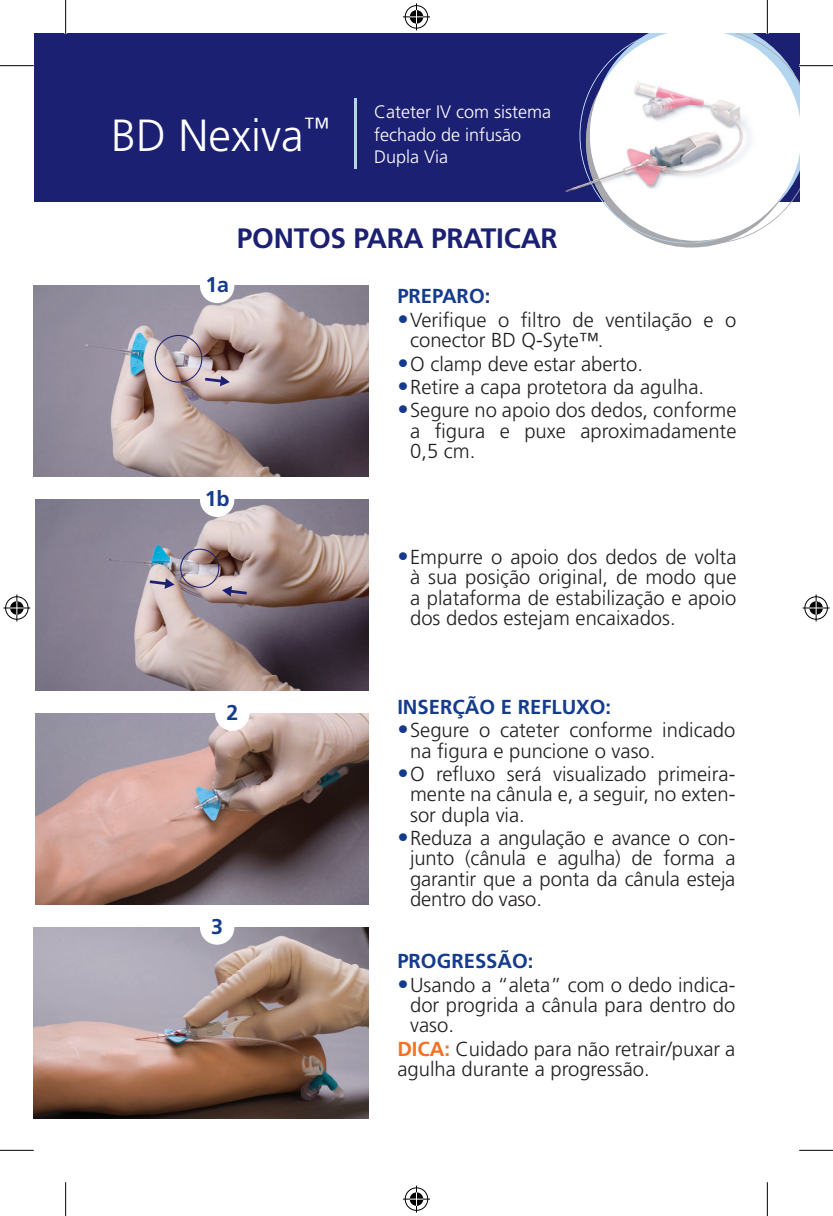
<style>
.page{position:relative;width:833px;height:1216px;background:#fff}
.page>*{position:absolute;margin:0;border:0;box-sizing:border-box;transform-origin:0 0}
.t1{font:300 45px "Frutiger";color:#fff}
.t2{font:700 28.12px "Frutiger";letter-spacing:-.01em;color:#1c2072}
.t3{font:300 26.32px "Frutiger";color:#fff}
.t4{font:700 21.38px "Frutiger";color:#143b8d}
.t5{font:300 20.25px/20.2px "Frutiger";color:#231f20;text-align:justify}
.t6{font:700 20.25px "Frutiger";color:#143b8d}
.t7{font:300 18px/22.5px "Frutiger";color:#fff}
.s1{font-weight:700;font-size:22.5px;color:#143b8d}
.s2{font-weight:700;color:#f37121}
</style>
<div class="page">
<div style="left:34px;top:34px;width:765px;height:168px;background:#1c2072"></div>
<img style="left:34px;top:286px;width:335px;height:191px">
<svg style="left:155px;top:335px;width:75px;height:51px;background:#aa9699"></svg>
<div style="left:200px;top:269px;width:34px;height:34px;background:#fff;border-radius:50%"></div>
<img style="left:35px;top:500px;width:334px;height:190px">
<img style="left:150px;top:548px;width:97px;height:48px">
<div style="left:200px;top:482px;width:34px;height:35px;background:#fff;border-radius:50%"></div>
<img style="left:35px;top:713px;width:334px;height:191px">
<div style="left:215px;top:696px;width:34px;height:35px;background:#fff;border-radius:50%"></div>
<img style="left:34px;top:927px;width:335px;height:191px">
<div style="left:200px;top:910px;width:34px;height:34px;background:#fff;border-radius:50%"></div>
<svg style="left:627px;top:34px;width:172px;height:207px;fill:#fff"></svg>
<img style="left:565px;top:184px;width:19px;height:8px">
<img style="left:586px;top:113px;width:4px;height:43px">
<img style="left:584px;top:82px;width:10px;height:24px">
<img style="left:579px;top:106px;width:6px;height:60px">
<img style="left:584px;top:166px;width:10px;height:23px">
<img style="left:594px;top:46px;width:167px;height:60px">
<img style="left:590px;top:106px;width:171px;height:60px">
<img style="left:594px;top:166px;width:167px;height:60px">
<hr style="left:354px;top:98px;width:3px;height:71px;background:#b4d5f0">
<hr style="left:0;top:65px;width:34px;height:1px;background:#000">
<hr style="left:799px;top:65px;width:34px;height:1px;background:#000">
<hr style="left:0;top:1150px;width:34px;height:1px;background:#000">
<hr style="left:799px;top:1150px;width:34px;height:1px;background:#000">
<hr style="left:65px;top:0;width:1px;height:34px;background:#000">
<hr style="left:65px;top:1182px;width:1px;height:34px;background:#000">
<hr style="left:767px;top:0;width:1px;height:34px;background:#000">
<hr style="left:767px;top:1182px;width:1px;height:34px;background:#000">
<svg style="left:403px;top:3px;width:27px;height:27px"></svg>
<svg style="left:403px;top:1185px;width:27px;height:27px"></svg>
<svg style="left:3px;top:594px;width:27px;height:27px"></svg>
<svg style="left:802px;top:594px;width:27px;height:27px"></svg>
<p class="t3" style="left:304px;top:112px;width:27px">™</p>
<h1 class="t1" style="left:111px;top:110px;width:194px">BD Nexiva</h1>
<p class="t7" style="left:374px;top:101px;width:178px">Cateter IV com sistema fechado de infusão</p>
<p class="t7" style="left:374px;top:146px;width:76px">Dupla Via</p>
<h2 class="t2" style="left:237px;top:221px;width:322px">PONTOS PARA PRATICAR</h2>
<p class="t4" style="left:205px;top:272px;width:25px">1A</p>
<p class="t4" style="left:205px;top:486px;width:26px">1B</p>
<p class="t6" style="left:397px;top:284px;width:95px">PREPARO:</p>
<p class="t5" style="left:410px;top:310px;width:328px;text-indent:-13px"><span class="s1">•</span> Verifique o filtro de ventilação e o conector BD Q-Syte™.</p>
<p class="t5" style="left:397px;top:353px;width:247px"><span class="s1">•</span> O clamp deve estar aberto.</p>
<p class="t5" style="left:397px;top:377px;width:308px"><span class="s1">•</span> Retire a capa protetora da agulha.</p>
<p class="t5" style="left:410px;top:400px;width:328px;text-indent:-13px"><span class="s1">•</span> Segure no apoio dos dedos, conforme a figura e puxe aproximadamente 0,5 cm.</p>
<p class="t5" style="left:410px;top:547px;width:328px;text-indent:-13px"><span class="s1">•</span> Empurre o apoio dos dedos de volta à sua posição original, de modo que a plataforma de estabilização e apoio dos dedos estejam encaixados.</p>
<p class="t4" style="left:226px;top:700px;width:13px">2</p>
<p class="t4" style="left:211px;top:913px;width:13px">3</p>
<p class="t6" style="left:397px;top:695px;width:215px">INSERÇÃO E REFLUXO:</p>
<p class="t5" style="left:410px;top:720px;width:327px;text-indent:-13px"><span class="s1">•</span> Segure o cateter conforme indicado na figura e puncione o vaso.</p>
<p class="t5" style="left:410px;top:764px;width:327px;text-indent:-13px"><span class="s1">•</span> O refluxo será visualizado primeira&shy;mente na cânula e, a seguir, no exten&shy;sor dupla via.</p>
<p class="t5" style="left:410px;top:828px;width:327px;text-indent:-13px"><span class="s1">•</span> Reduza a angulação e avance o con&shy;junto (cânula e agulha) de forma a garantir que a ponta da cânula esteja dentro do vaso.</p>
<p class="t6" style="left:397px;top:949px;width:138px">PROGRESSÃO:</p>
<p class="t5" style="left:410px;top:974px;width:327px;text-indent:-13px"><span class="s1">•</span> Usando a “aleta” com o dedo indica&shy;dor progrida a cânula para dentro do vaso.</p>
<p class="t5" style="left:397px;top:1038px;width:340px"><span class="s2">DICA:</span> Cuidado para não retrair/puxar a agulha durante a progressão.</p>
</div>
